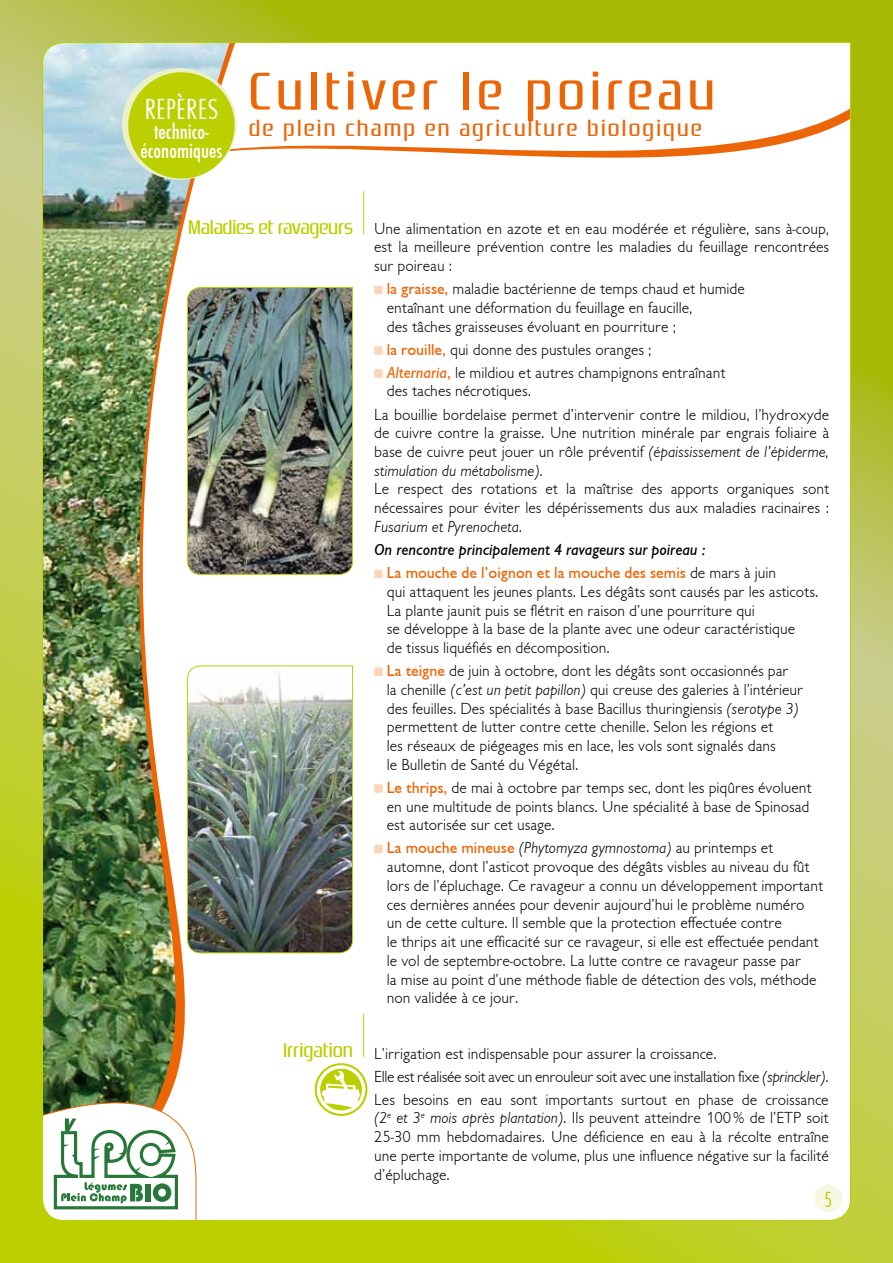
<style>
.page{position:relative;width:893px;height:1263px;background:#fff}
.page>*{position:absolute;margin:0;border:0;box-sizing:border-box;transform-origin:0 0}
.t1{font:52.5px "Zrnic Rg";letter-spacing:.1em;color:#ec6608}
.t2{font:30px "Function Cond LH Light";letter-spacing:.02em;color:#fff}
.t3{font:22.5px "Zrnic Rg";letter-spacing:.1em;color:#ec6608}
.t4{font:22.5px/19.5px "Function Cond";color:#fff;text-align:center}
.t5{font:22.5px "Function Cond LH Light";color:#bccf00}
.t6{font:19.5px "Zrnic Rg";letter-spacing:-.01em;color:#bccf00}
.t7{font:16.5px/18.8px "Chantilly LH Light";color:#000}
.t8{font:italic 16.5px/23.1px "Chantilly";color:#000}
.s1{font-family:"Chantilly";color:#ec6608}
.s2{font-family:"Chantilly";font-style:italic;color:#ec6608}
.s3{font-style:italic}
.s4{font-style:normal;color:#ec6608}
.s5{font-family:"Chantilly LH Light";font-style:normal}
</style>
<div class="page">
<img style="left:0;top:0;width:893px;height:1263px">
<div style="left:122px;top:68px;width:115px;height:112px;background:#ecf0c6;border-radius:50%"></div>
<div style="left:128px;top:72px;width:107px;height:107px;background:#bccf00;border-radius:50%"></div>
<h2 class="t2" style="left:145px;top:93px;width:75px">REPÈRES</h2>
<h3 class="t4" style="left:141px;top:122px;width:83px">technico&shy;économiques</h3>
<h1 class="t1" style="left:249px;top:60px;width:468px">Cultiver le poireau</h1>
<h3 class="t3" style="left:249px;top:115px;width:455px">de plein champ en agriculture biologique</h3>
<p class="t6" style="left:188px;top:215px;width:166px">Maladies et ravageurs</p>
<p class="t6" style="left:283px;top:1038px;width:71px">Irrigation</p>
<p class="t7" style="left:374px;top:219px;width:457px;text-align:justify">Une alimentation en azote et en eau modérée et régulière, sans à-coup, est la meilleure prévention contre les maladies du feuillage rencontrées sur poireau :</p>
<p class="t7" style="left:387px;top:280px;width:360px"><span class="s1">la graisse,</span> maladie bactérienne de temps chaud et humide entaînant une déformation du feuillage en faucille,<br>des tâches graisseuses évoluant en pourriture ;</p>
<p class="t7" style="left:387px;top:338px;width:340px;line-height:23px"><span class="s1">la rouille,</span> qui donne des pustules oranges ;<br><span class="s2">Alternaria</span><span class="s1">,</span> le mildiou et autres champignons entraînant</p>
<p class="t7" style="left:374px;top:380px;width:457px;line-height:23px;text-indent:13px">des taches nécrotiques.<br>La bouillie bordelaise permet d’intervenir contre le mildiou, l’hydroxyde</p>
<p class="t7" style="left:374px;top:424px;width:457px">de cuivre contre la graisse. Une nutrition minérale par engrais foliaire à base de cuivre peut jouer un rôle préventif <span class="s3">(épaississement de l’épiderme, stimulation du métabolisme)</span>.<br>Le respect des rotations et la maîtrise des apports organiques sont nécessaires pour éviter les dépérissements dus aux maladies racinaires :<br><span class="s3">Fusarium et Pyrenocheta</span>.</p>
<p class="t8" style="left:387px;top:538px;width:391px;text-indent:-13px">On rencontre principalement 4 ravageurs sur poireau :<br><span class="s4">La mouche de l’oignon et la mouche des semis</span> <span class="s5">de mars à juin</span></p>
<p class="t7" style="left:387px;top:582px;width:433px">qui attaquent les jeunes plants. Les dégâts sont causés par les asticots.<br>La plante jaunit puis se flétrit en raison d’une pourriture qui<br>se développe à la base de la plante avec une odeur caractéristique<br>de tissus liquéfiés en décomposition.</p>
<p class="t7" style="left:387px;top:662px;width:418px"><span class="s1">La teigne</span> de juin à octobre, dont les dégâts sont occasionnés par<br>la chenille <span class="s3">(c’est un petit papillon)</span> qui creuse des galeries à l’intérieur des feuilles. Des spécialités à base Bacillus thuringiensis <span class="s3">(serotype 3) </span>permettent de lutter contre cette chenille. Selon les régions et<br>les réseaux de piégeages mis en lace, les vols sont signalés dans<br>le Bulletin de Santé du Végétal.</p>
<p class="t7" style="left:387px;top:778px;width:426px"><span class="s1">Le thrips,</span> de mai à octobre par temps sec, dont les piqûres évoluent en une multitude de points blancs. Une spécialité à base de Spinosad est autorisée sur cet usage.</p>
<p class="t7" style="left:387px;top:839px;width:438px"><span class="s1">La mouche mineuse</span> <span class="s3">(Phytomyza gymnostoma)</span> au printemps et automne, dont l’asticot provoque des dégâts visbles au niveau du fût lors de l’épluchage. Ce ravageur a connu un développement important ces dernières années pour devenir aujourd’hui le problème numéro un de cette culture. Il semble que la protection effectuée contre<br>le thrips ait une efficacité sur ce ravageur, si elle est effectuée pendant le vol de septembre-octobre. La lutte contre ce ravageur passe par<br>la mise au point d’une méthode fiable de détection des vols, méthode non validée à ce jour.</p>
<p class="t7" style="left:374px;top:1042px;width:456px;line-height:23px">L’irrigation est indispensable pour assurer la croissance.<br>Elle est réalisée soit avec un enrouleur soit avec une installation fixe <span class="s3">(sprinckler)</span>.<br>Les besoins en eau sont importants surtout en phase de croissance</p>
<p class="t7" style="left:374px;top:1109px;width:456px;text-align:justify"><span class="s3">(2</span><sup>e</sup> <span class="s3">et 3</span><sup>e</sup> <span class="s3">mois après plantation)</span>. Ils peuvent atteindre 100% de l’ETP soit 25-30 mm hebdomadaires. Une déficience en eau à la récolte entraîne une perte importante de volume, plus une influence négative sur la facilité d’épluchage.</p>
<h3 class="t5" style="left:824px;top:1188px;width:10px">5</h3>
</div>
